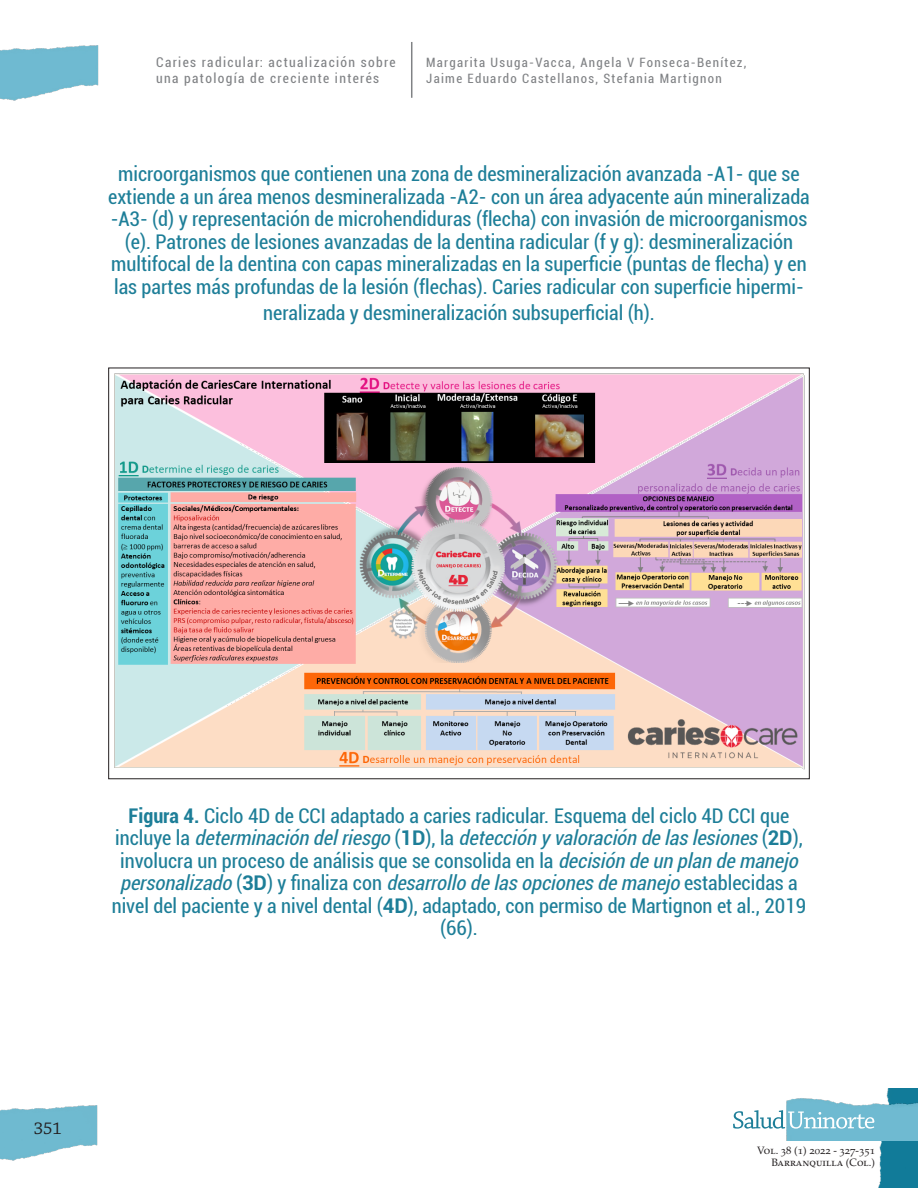
<style>
.page{position:relative;width:918px;height:1188px;background:#fff}
.page>*{position:absolute;margin:0;border:0;box-sizing:border-box;transform-origin:0 0}
.t1{font:condensed 20.25px/22.5px "Roboto";color:#1d7e98;text-align:center}
.t2{font:18px "Chaparral Pro";color:#231f20}
.t3{font:condensed 13.5px/16.5px "Roboto";letter-spacing:.1em;color:#808285}
.t4{font:condensed 12.9px/15.9px "Roboto";letter-spacing:.1em;color:#808285}
.t5{font:10.65px/12.8px "Palatino LT Std";color:#231f20;text-align:right}
.s1{font-weight:700}
.s2{font-style:italic}
.s3{font-weight:700;font-stretch:normal}
</style>
<div class="page">
<img style="left:0;top:1105px;width:98px;height:56px">
<img style="left:0;top:45px;width:99px;height:56px">
<img style="left:878px;top:1088px;width:40px;height:100px">
<img style="left:787px;top:1097px;width:131px;height:44px">
<svg style="left:733px;top:1110px;width:141px;height:19px"></svg>
<hr style="left:411px;top:42px;width:1px;height:56px;background:#808285">
<img style="left:114px;top:373px;width:691px;height:397px">
<p class="t3" style="left:156px;top:53px;width:241px">Caries radicular: actualización sobre una patología de creciente interés</p>
<p class="t4" style="left:426px;top:54px;width:322px">Margarita Usuga-Vacca, Angela V Fonseca-Benítez,<br>Jaime Eduardo Castellanos, Stefania Martignon</p>
<p class="t1" style="left:108px;top:162px;width:703px">microorganismos que contienen una zona de desmineralización avanzada -A1- que se extiende a un área menos desmineralizada -A2- con un área adyacente aún mineralizada -A3- (d) y representación de microhendiduras (flecha) con invasión de microorganismos (e). Patrones de lesiones avanzadas de la dentina radicular (f y g): desmineralización multifocal de la dentina con capas mineralizadas en la superficie (puntas de flecha) y en las partes más profundas de la lesión (flechas). Caries radicular con superficie hipermi-</p>
<p class="t1" style="left:263px;top:301px;width:393px">neralizada y desmineralización subsuperficial (h).</p>
<p class="t1" style="left:112px;top:804px;width:696px"><span class="s1">Figura 4.</span> Ciclo 4D de CCI adaptado a caries radicular. Esquema del ciclo 4D CCI que<br>i n c l u y e l a <span class="s2">determinacióndelriesgo</span>( <span class="s3">1 D</span> ) , l a <span class="s2">detecciónyvaloracióndelaslesiones</span>( <span class="s3">2 D</span> ) , involucra un proceso de análisis que se consolida en la <span class="s2">decisióndeunplandemanejo personalizado</span>( <span class="s3">3 D</span> ) y fi n a l i z a c o n <span class="s2">desarrollodelasopcionesdemanejo</span>e s t a b l e c i d a s a nivel del paciente y a nivel dental (<span class="s3">4D</span>), adaptado, con permiso de Martignon et al., 2019 (66).</p>
<p class="t2" style="left:34px;top:1118px;width:30px">351</p>
<p class="t5" style="left:757px;top:1144px;width:119px">Vol. 38 (1) 2022 - 327-351<br>Barranquilla (Col.)</p>
</div>
